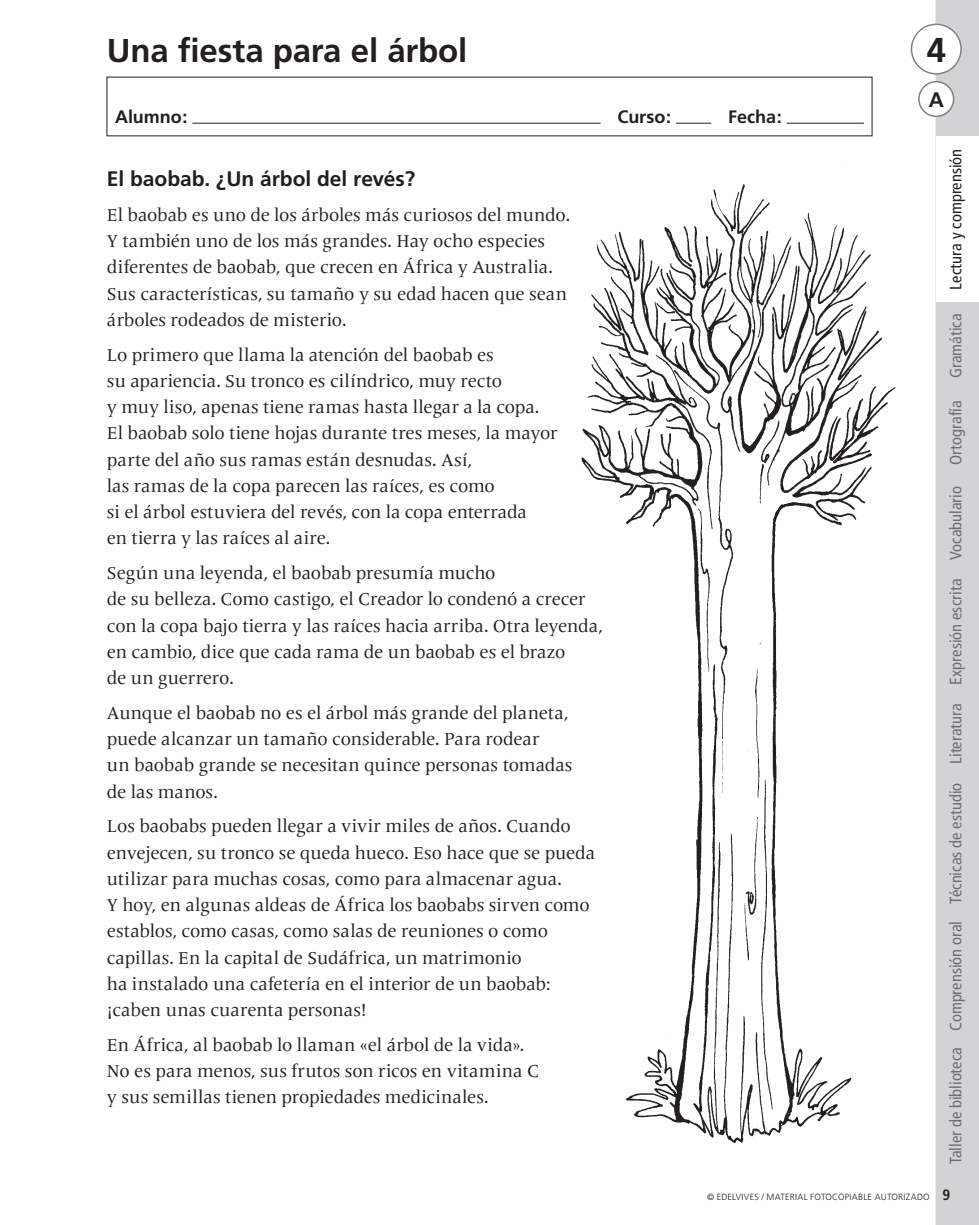
<style>
.page{position:relative;width:979px;height:1225px;background:#fff}
.page>*{position:absolute;margin:0;border:0;box-sizing:border-box;transform-origin:0 0}
.t1{font:700 34.5px "Frutiger";color:#231f20}
.t2{font:700 33px "Frutiger";letter-spacing:-.005em;color:#231f20}
.t3{font:700 21px "Frutiger";color:#231f20}
.t4{font:18px/26.2px "Frutiger Serif LT Pro";color:#231f20}
.t5{font:700 18px "Frutiger";letter-spacing:-.005em;color:#231f20}
.t6{font:condensed 16.5px "Frutiger";color:#6d6e70}
.t7{font:condensed 16.5px "Frutiger";color:#231f20}
.t8{font:300 9px "Frutiger";letter-spacing:.03em;color:#231f20}
.s1{font-weight:700;font-stretch:condensed;font-size:15px}
</style>
<div class="page">
<hr style="left:935px;top:0;width:1px;height:1225px;background:#d1d3d4">
<div style="left:936px;top:0;width:42px;height:1225px;background:#d1d3d4"></div>
<div style="left:911px;top:24px;width:49px;height:50px;background:#fff;border-radius:50%"></div>
<div style="left:910px;top:24px;width:51px;height:51px;border:2px solid #808285;border-radius:50%"></div>
<div style="left:918px;top:82px;width:35px;height:34px;background:#fff;border-radius:50%"></div>
<div style="left:918px;top:81px;width:36px;height:36px;border:2px solid #808285;border-radius:50%"></div>
<hr style="left:192px;top:123px;width:408px;height:1px;background:#231f20">
<div style="left:936px;top:136px;width:42px;height:166px;background:#fff"></div>
<img style="left:511px;top:120px;width:385px;height:1024px">
<p class="t2" style="left:107px;top:37px;width:362px">Una fiesta para el árbol</p>
<p class="t5" style="left:115px;top:110px;width:74px">Alumno:</p>
<p class="t5" style="left:617px;top:110px;width:55px">Curso:</p>
<p class="t5" style="left:728px;top:110px;width:55px">Fecha:</p>
<p class="t3" style="left:107px;top:170px;width:310px">El baobab. ¿Un árbol del revés?</p>
<p class="t4" style="left:107px;top:204px;width:464px">El baobab es uno de los árboles más curiosos del mundo.<br>Y también uno de los más grandes. Hay ocho especies diferentes de baobab, que crecen en África y Australia.<br>Sus características, su tamaño y su edad hacen que sean árboles rodeados de misterio.</p>
<p class="t4" style="left:107px;top:343px;width:452px">Lo primero que llama la atención del baobab es<br>su apariencia. Su tronco es cilíndrico, muy recto<br>y muy liso, apenas tiene ramas hasta llegar a la copa.<br>El baobab solo tiene hojas durante tres meses, la mayor parte del año sus ramas están desnudas. Así,<br>las ramas de la copa parecen las raíces, es como<br>si el árbol estuviera del revés, con la copa enterrada<br>en tierra y las raíces al aire.</p>
<p class="t4" style="left:107px;top:562px;width:497px">Según una leyenda, el baobab presumía mucho<br>de su belleza. Como castigo, el Creador lo condenó a crecer con la copa bajo tierra y las raíces hacia arriba. Otra leyenda, en cambio, dice que cada rama de un baobab es el brazo<br>de un guerrero.</p>
<p class="t4" style="left:107px;top:701px;width:467px">Aunque el baobab no es el árbol más grande del planeta, puede alcanzar un tamaño considerable. Para rodear<br>un baobab grande se necesitan quince personas tomadas de las manos.</p>
<p class="t4" style="left:107px;top:815px;width:490px">Los baobabs pueden llegar a vivir miles de años. Cuando envejecen, su tronco se queda hueco. Eso hace que se pueda utilizar para muchas cosas, como para almacenar agua.<br>Y hoy, en algunas aldeas de África los baobabs sirven como establos, como casas, como salas de reuniones o como capillas. En la capital de Sudáfrica, un matrimonio<br>ha instalado una cafetería en el interior de un baobab: ¡caben unas cuarenta personas!</p>
<p class="t4" style="left:107px;top:1033px;width:433px">En África, al baobab lo llaman «el árbol de la vida».<br>No es para menos, sus frutos son ricos en vitamina C y sus semillas tienen propiedades medicinales.</p>
<p class="t1" style="left:926px;top:36px;width:21px">4</p>
<p class="t3" style="left:928px;top:91px;width:17px">A</p>
<p class="t7" style="left:948px;top:289px;width:142px;rotate:-90deg">Lectura y comprensión</p>
<p class="t6" style="left:948px;top:378px;width:66px;rotate:-90deg">Gramática</p>
<p class="t6" style="left:948px;top:465px;width:66px;rotate:-90deg">Ortografía</p>
<p class="t6" style="left:948px;top:560px;width:75px;rotate:-90deg">Vocabulario</p>
<p class="t6" style="left:948px;top:685px;width:107px;rotate:-90deg">Expresión escrita</p>
<p class="t6" style="left:948px;top:764px;width:62px;rotate:-90deg">Literatura</p>
<p class="t6" style="left:948px;top:904px;width:122px;rotate:-90deg">Técnicas de estudio</p>
<p class="t6" style="left:948px;top:1031px;width:112px;rotate:-90deg">Comprensión oral</p>
<p class="t6" style="left:948px;top:1164px;width:119px;rotate:-90deg">Taller de biblioteca</p>
<p class="t8" style="left:707px;top:1193px;width:245px">© EDELVIVES / MATERIAL FOTOCOPIABLE AUTORIZADO <span class="s1">9</span></p>
</div>
